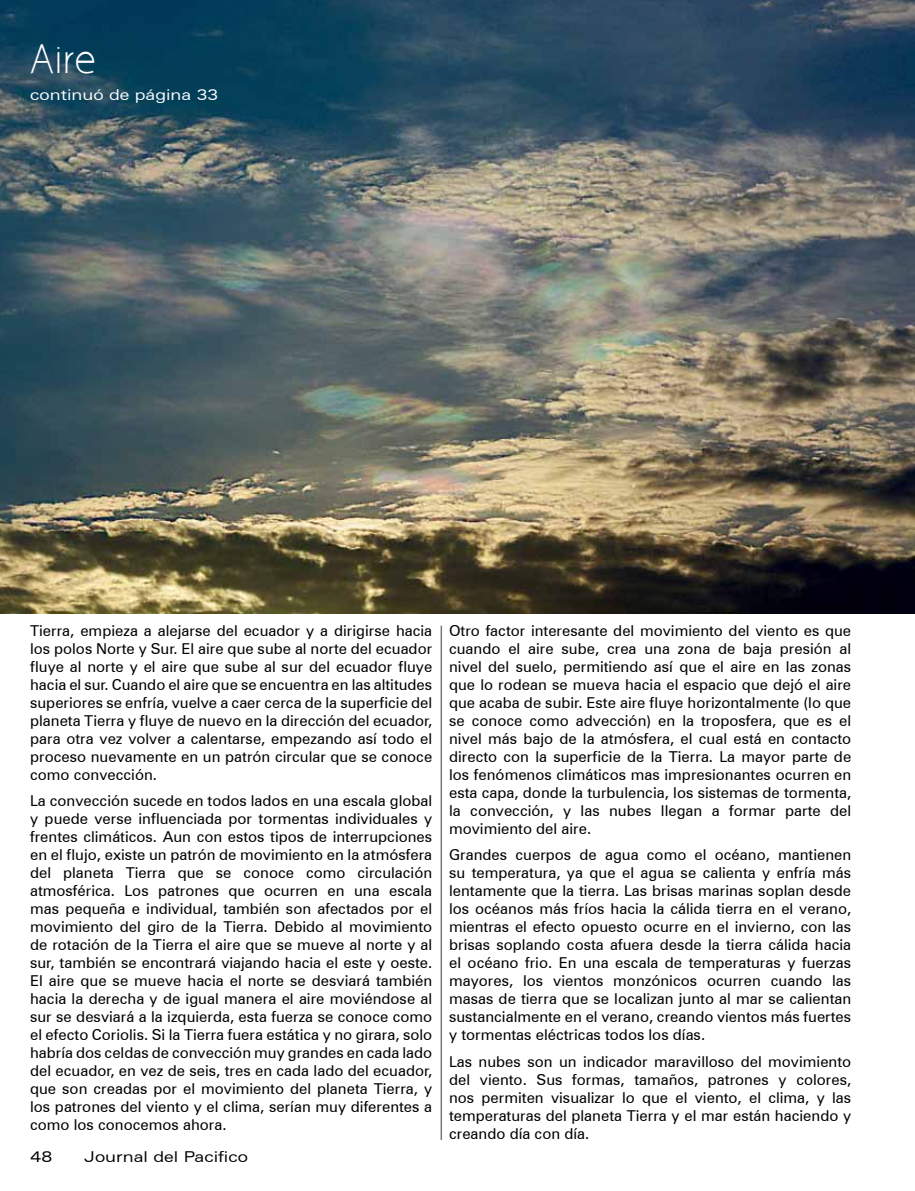
<style>
.page{position:relative;width:915px;height:1191px;background:#fff}
.page>*{position:absolute;margin:0;border:0;box-sizing:border-box;transform-origin:0 0}
.t1{font:36px "Aaargh Normal";color:#fff}
.t2{font:15px/18px "Zurich BT";color:#000;text-align:justify}
.t3{font:expanded 15px "Zurich BT";color:#000}
.t4{font:expanded 15px "Zurich BT";color:#fff}
</style>
<div class="page">
<img style="left:0;top:0;width:914px;height:613px">
<hr style="left:440px;top:626px;width:2px;height:514px;background:#77787b">
<h1 class="t1" style="left:30px;top:38px;width:68px">Aire</h1>
<p class="t4" style="left:30px;top:86px;width:190px">continuó de página 33</p>
<p class="t2" style="left:30px;top:620px;width:403px">Tierra, empieza a alejarse del ecuador y a dirigirse hacia los polos Norte y Sur. El aire que sube al norte del ecuador fluye al norte y el aire que sube al sur del ecuador fluye hacia el sur. Cuando el aire que se encuentra en las altitudes superiores se enfría, vuelve a caer cerca de la superficie del planeta Tierra y fluye de nuevo en la dirección del ecuador, para otra vez volver a calentarse, empezando así todo el proceso nuevamente en un patrón circular que se conoce como convección.</p>
<p class="t2" style="left:30px;top:791px;width:403px">La convección sucede en todos lados en una escala global y puede verse influenciada por tormentas individuales y frentes climáticos. Aun con estos tipos de interrupciones en el flujo, existe un patrón de movimiento en la atmósfera del planeta Tierra que se conoce como circulación atmosférica. Los patrones que ocurren en una escala mas pequeña e individual, también son afectados por el movimiento del giro de la Tierra. Debido al movimiento de rotación de la Tierra el aire que se mueve al norte y al sur, también se encontrará viajando hacia el este y oeste.<br>El aire que se mueve hacia el norte se desviará también hacia la derecha y de igual manera el aire moviéndose al sur se desviará a la izquierda, esta fuerza se conoce como el efecto Coriolis. Si la Tierra fuera estática y no girara, solo habría dos celdas de convección muy grandes en cada lado del ecuador, en vez de seis, tres en cada lado del ecuador, que son creadas por el movimiento del planeta Tierra, y los patrones del viento y el clima, serían muy diferentes a como los conocemos ahora.</p>
<p class="t3" style="left:31px;top:1148px;width:23px">48</p>
<p class="t3" style="left:85px;top:1148px;width:165px">Journal del Pacifico</p>
<p class="t2" style="left:449px;top:620px;width:403px">Otro factor interesante del movimiento del viento es que cuando el aire sube, crea una zona de baja presión al nivel del suelo, permitiendo así que el aire en las zonas que lo rodean se mueva hacia el espacio que dejó el aire que acaba de subir. Este aire fluye horizontalmente (lo que se conoce como advección) en la troposfera, que es el nivel más bajo de la atmósfera, el cual está en contacto directo con la superficie de la Tierra. La mayor parte de los fenómenos climáticos mas impresionantes ocurren en esta capa, donde la turbulencia, los sistemas de tormenta, la convección, y las nubes llegan a formar parte del movimiento del aire.</p>
<p class="t2" style="left:449px;top:845px;width:403px">Grandes cuerpos de agua como el océano, mantienen su temperatura, ya que el agua se calienta y enfría más lentamente que la tierra. Las brisas marinas soplan desde los océanos más fríos hacia la cálida tierra en el verano, mientras el efecto opuesto ocurre en el invierno, con las brisas soplando costa afuera desde la tierra cálida hacia el océano frio. En una escala de temperaturas y fuerzas mayores, los vientos monzónicos ocurren cuando las masas de tierra que se localizan junto al mar se calientan sustancialmente en el verano, creando vientos más fuertes y tormentas eléctricas todos los días.</p>
<p class="t2" style="left:449px;top:1051px;width:403px">Las nubes son un indicador maravilloso del movimiento del viento. Sus formas, tamaños, patrones y colores, nos permiten visualizar lo que el viento, el clima, y las temperaturas del planeta Tierra y el mar están haciendo y creando día con día.</p>
</div>
